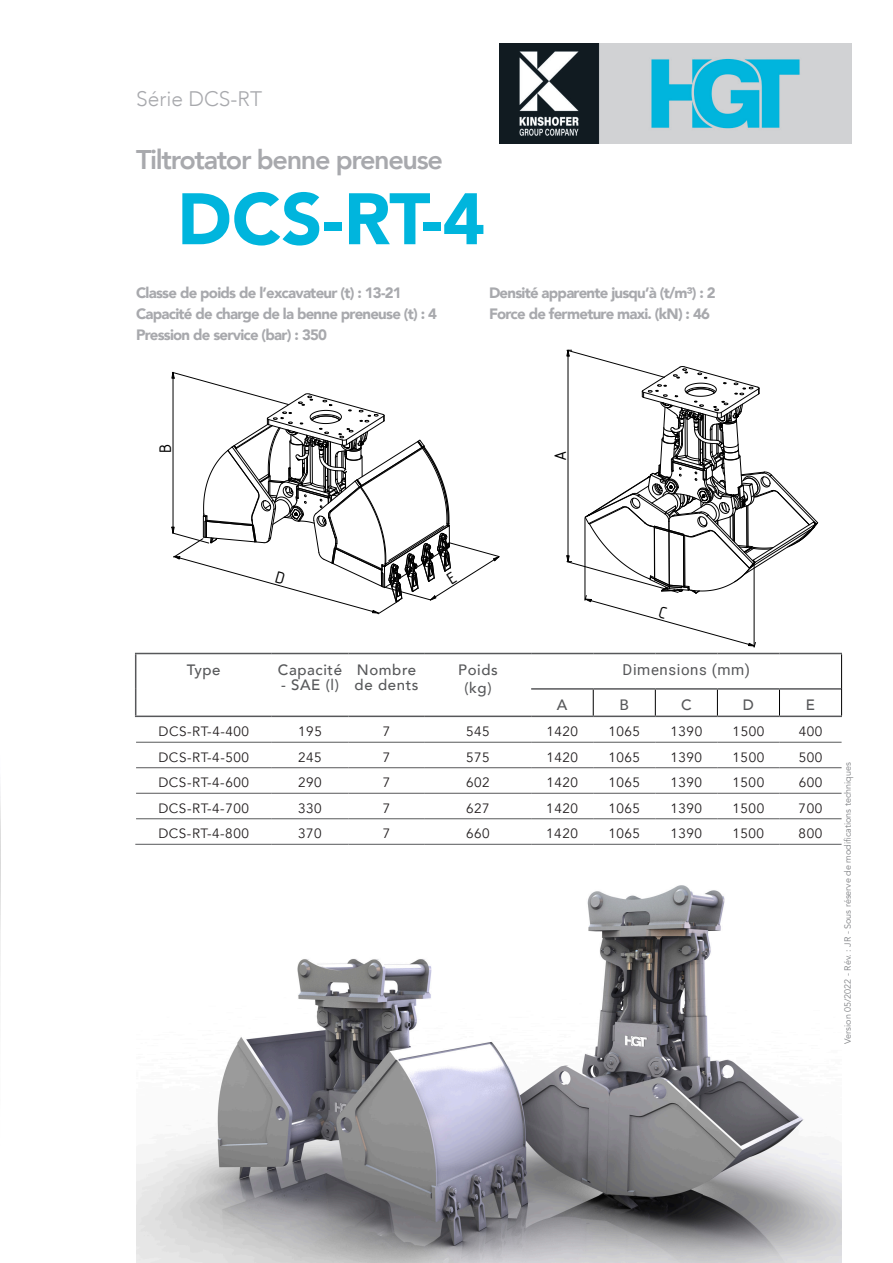
<style>
.page{position:relative;width:893px;height:1263px;background:#fff}
.page>*{position:absolute;margin:0;border:0;box-sizing:border-box;transform-origin:0 0}
.t1{font:900 72px "Avenir";color:#00b5dd}
.t2{font:800 27px "Avenir";letter-spacing:-.05em;color:#a8a9ad}
.t3{font:300 21px "Avenir";color:#a8a9ad}
.t4{font:18px "ISOCPEUR";color:#000}
.t5{font:900 15px/21px "Avenir";letter-spacing:-.05em;color:#a8a9ad}
.t6{font:500 15px/15px "Avenir";letter-spacing:.04em;color:#57585a}
.t7{font:15px "Roboto";letter-spacing:.04em;color:#57585a}
.t8{font:13.5px "Avenir";letter-spacing:.04em;color:#231f20}
.t9{font:9px "Avenir";color:#808285}
</style>
<div class="page">
<img style="left:499px;top:43px;width:353px;height:100px">
<hr style="left:754px;top:562px;width:1px;height:85px;background:#000">
<img style="left:136px;top:843px;width:706px;height:420px">
<hr style="left:841px;top:654px;width:1px;height:35px;background:#000">
<hr style="left:135px;top:715px;width:137px;height:2px;background:#57585a">
<hr style="left:272px;top:715px;width:76px;height:2px;background:#57585a">
<hr style="left:348px;top:715px;width:77px;height:2px;background:#57585a">
<hr style="left:425px;top:715px;width:106px;height:2px;background:#57585a">
<hr style="left:135px;top:653px;width:137px;height:1px;background:#57585a">
<hr style="left:135px;top:654px;width:1px;height:35px;background:#57585a">
<hr style="left:272px;top:653px;width:76px;height:1px;background:#57585a">
<hr style="left:348px;top:653px;width:77px;height:1px;background:#57585a">
<hr style="left:425px;top:653px;width:106px;height:1px;background:#57585a">
<hr style="left:531px;top:653px;width:62px;height:1px;background:#57585a">
<hr style="left:593px;top:653px;width:62px;height:1px;background:#57585a">
<hr style="left:655px;top:653px;width:62px;height:1px;background:#57585a">
<hr style="left:717px;top:653px;width:62px;height:1px;background:#57585a">
<hr style="left:779px;top:653px;width:63px;height:1px;background:#57585a">
<svg style="left:135px;top:689px;width:1px;height:26px"></svg>
<hr style="left:531px;top:688px;width:62px;height:2px;background:#57585a">
<hr style="left:593px;top:688px;width:62px;height:2px;background:#57585a">
<hr style="left:655px;top:688px;width:62px;height:2px;background:#57585a">
<hr style="left:717px;top:688px;width:62px;height:2px;background:#57585a">
<hr style="left:779px;top:688px;width:62px;height:2px;background:#57585a">
<hr style="left:531px;top:715px;width:62px;height:2px;background:#57585a">
<hr style="left:593px;top:715px;width:62px;height:2px;background:#57585a">
<hr style="left:655px;top:715px;width:62px;height:2px;background:#57585a">
<hr style="left:717px;top:715px;width:62px;height:2px;background:#57585a">
<hr style="left:779px;top:715px;width:63px;height:2px;background:#57585a">
<hr style="left:136px;top:767px;width:136px;height:1px;background:#57585a">
<hr style="left:272px;top:767px;width:76px;height:1px;background:#57585a">
<hr style="left:348px;top:767px;width:77px;height:1px;background:#57585a">
<hr style="left:425px;top:767px;width:106px;height:1px;background:#57585a">
<hr style="left:531px;top:767px;width:62px;height:1px;background:#57585a">
<hr style="left:593px;top:767px;width:62px;height:1px;background:#57585a">
<hr style="left:655px;top:767px;width:62px;height:1px;background:#57585a">
<hr style="left:717px;top:767px;width:62px;height:1px;background:#57585a">
<hr style="left:779px;top:767px;width:63px;height:1px;background:#57585a">
<hr style="left:135px;top:844px;width:137px;height:1px;background:#57585a">
<hr style="left:272px;top:844px;width:76px;height:1px;background:#57585a">
<hr style="left:348px;top:844px;width:77px;height:1px;background:#57585a">
<hr style="left:425px;top:844px;width:106px;height:1px;background:#57585a">
<hr style="left:531px;top:844px;width:62px;height:1px;background:#57585a">
<hr style="left:593px;top:844px;width:62px;height:1px;background:#57585a">
<hr style="left:655px;top:844px;width:62px;height:1px;background:#57585a">
<hr style="left:717px;top:844px;width:62px;height:1px;background:#57585a">
<hr style="left:779px;top:844px;width:63px;height:1px;background:#57585a">
<svg style="left:593px;top:690px;width:1px;height:25px"></svg>
<svg style="left:655px;top:690px;width:1px;height:25px"></svg>
<svg style="left:717px;top:690px;width:1px;height:25px"></svg>
<svg style="left:779px;top:690px;width:1px;height:25px"></svg>
<svg style="left:841px;top:689px;width:1px;height:26px"></svg>
<hr style="left:136px;top:742px;width:136px;height:1px;background:#57585a">
<hr style="left:272px;top:742px;width:76px;height:1px;background:#57585a">
<hr style="left:348px;top:742px;width:77px;height:1px;background:#57585a">
<hr style="left:425px;top:742px;width:106px;height:1px;background:#57585a">
<hr style="left:531px;top:742px;width:62px;height:1px;background:#57585a">
<hr style="left:593px;top:742px;width:62px;height:1px;background:#57585a">
<hr style="left:655px;top:742px;width:62px;height:1px;background:#57585a">
<hr style="left:717px;top:742px;width:62px;height:1px;background:#57585a">
<hr style="left:779px;top:742px;width:63px;height:1px;background:#57585a">
<hr style="left:136px;top:793px;width:136px;height:1px;background:#57585a">
<hr style="left:272px;top:793px;width:76px;height:1px;background:#57585a">
<hr style="left:348px;top:793px;width:77px;height:1px;background:#57585a">
<hr style="left:425px;top:793px;width:106px;height:1px;background:#57585a">
<hr style="left:531px;top:793px;width:62px;height:1px;background:#57585a">
<hr style="left:593px;top:793px;width:62px;height:1px;background:#57585a">
<hr style="left:655px;top:793px;width:62px;height:1px;background:#57585a">
<hr style="left:717px;top:793px;width:62px;height:1px;background:#57585a">
<hr style="left:779px;top:793px;width:63px;height:1px;background:#57585a">
<hr style="left:136px;top:818px;width:136px;height:1px;background:#57585a">
<hr style="left:272px;top:818px;width:76px;height:1px;background:#57585a">
<hr style="left:348px;top:818px;width:77px;height:1px;background:#57585a">
<hr style="left:425px;top:818px;width:106px;height:1px;background:#57585a">
<hr style="left:531px;top:818px;width:62px;height:1px;background:#57585a">
<hr style="left:593px;top:818px;width:62px;height:1px;background:#57585a">
<hr style="left:655px;top:818px;width:62px;height:1px;background:#57585a">
<hr style="left:717px;top:818px;width:62px;height:1px;background:#57585a">
<hr style="left:779px;top:818px;width:63px;height:1px;background:#57585a">
<img style="left:0;top:787px;width:1px;height:189px">
<svg style="left:172px;top:372px;width:327px;height:242px"></svg>
<svg style="left:567px;top:350px;width:251px;height:296px"></svg>
<h3 class="t3" style="left:136px;top:86px;width:128px">Série DCS-RT</h3>
<h2 class="t2" style="left:136px;top:139px;width:308px">Tiltrotator benne preneuse</h2>
<h1 class="t1" style="left:177px;top:157px;width:309px">DCS-RT-4</h1>
<p class="t5" style="left:136px;top:281px;width:303px">Classe de poids de l’excavateur (t) : 13-21<br>Capacité de charge de la benne preneuse (t) : 4<br>Pression de service (bar) : 350</p>
<p class="t5" style="left:489px;top:281px;width:228px">Densité apparente jusqu’à (t/m³) : 2<br>Force de fermeture maxi. (kN) : 46</p>
<h3 class="t4" style="left:154px;top:453px;width:11px;rotate:-90deg">B</h3>
<h3 class="t4" style="left:549px;top:461px;width:12px;rotate:-90deg">A</h3>
<p class="t6" style="left:187px;top:661px;width:35px">Type</p>
<p class="t6" style="left:278px;top:661px;width:66px">Capacité</p>
<p class="t6" style="left:281px;top:676px;width:59px">- SAE (l)</p>
<p class="t6" style="left:355px;top:661px;width:65px">Nombre de dents</p>
<p class="t6" style="left:458px;top:659px;width:41px;line-height:18px;text-align:center">Poids (kg)</p>
<p class="t7" style="left:623px;top:659px;width:129px">Dimensions (mm)</p>
<p class="t6" style="left:557px;top:696px;width:12px">A</p>
<p class="t6" style="left:620px;top:696px;width:11px">B</p>
<p class="t6" style="left:681px;top:696px;width:12px">C</p>
<p class="t6" style="left:743px;top:696px;width:13px">D</p>
<p class="t6" style="left:806px;top:696px;width:11px">E</p>
<p class="t8" style="left:158px;top:723px;width:92px">DCS-RT-4-400</p>
<p class="t8" style="left:298px;top:723px;width:25px">195</p>
<p class="t8" style="left:383px;top:723px;width:9px">7</p>
<p class="t8" style="left:466px;top:723px;width:25px">545</p>
<p class="t8" style="left:546px;top:723px;width:33px">1420</p>
<p class="t8" style="left:608px;top:723px;width:33px">1065</p>
<p class="t8" style="left:670px;top:723px;width:33px">1390</p>
<p class="t8" style="left:733px;top:723px;width:33px">1500</p>
<p class="t8" style="left:799px;top:723px;width:25px">400</p>
<p class="t8" style="left:158px;top:749px;width:92px">DCS-RT-4-500</p>
<p class="t8" style="left:298px;top:749px;width:25px">245</p>
<p class="t8" style="left:383px;top:749px;width:9px">7</p>
<p class="t8" style="left:466px;top:749px;width:25px">575</p>
<p class="t8" style="left:546px;top:749px;width:33px">1420</p>
<p class="t8" style="left:608px;top:749px;width:33px">1065</p>
<p class="t8" style="left:670px;top:749px;width:33px">1390</p>
<p class="t8" style="left:733px;top:749px;width:33px">1500</p>
<p class="t8" style="left:799px;top:749px;width:25px">500</p>
<p class="t8" style="left:158px;top:774px;width:92px">DCS-RT-4-600</p>
<p class="t8" style="left:298px;top:774px;width:25px">290</p>
<p class="t8" style="left:383px;top:774px;width:9px">7</p>
<p class="t8" style="left:466px;top:774px;width:25px">602</p>
<p class="t8" style="left:546px;top:774px;width:33px">1420</p>
<p class="t8" style="left:608px;top:774px;width:33px">1065</p>
<p class="t8" style="left:670px;top:774px;width:33px">1390</p>
<p class="t8" style="left:733px;top:774px;width:33px">1500</p>
<p class="t8" style="left:799px;top:774px;width:25px">600</p>
<p class="t8" style="left:158px;top:800px;width:92px">DCS-RT-4-700</p>
<p class="t8" style="left:298px;top:800px;width:25px">330</p>
<p class="t8" style="left:383px;top:800px;width:9px">7</p>
<p class="t8" style="left:466px;top:800px;width:25px">627</p>
<p class="t8" style="left:546px;top:800px;width:33px">1420</p>
<p class="t8" style="left:608px;top:800px;width:33px">1065</p>
<p class="t8" style="left:670px;top:800px;width:33px">1390</p>
<p class="t8" style="left:732px;top:800px;width:33px">1500</p>
<p class="t8" style="left:799px;top:800px;width:25px">700</p>
<p class="t8" style="left:158px;top:825px;width:92px">DCS-RT-4-800</p>
<p class="t8" style="left:298px;top:825px;width:25px">370</p>
<p class="t8" style="left:383px;top:825px;width:9px">7</p>
<p class="t8" style="left:466px;top:825px;width:25px">660</p>
<p class="t8" style="left:546px;top:825px;width:33px">1420</p>
<p class="t8" style="left:608px;top:825px;width:33px">1065</p>
<p class="t8" style="left:670px;top:825px;width:33px">1390</p>
<p class="t8" style="left:732px;top:825px;width:33px">1500</p>
<p class="t8" style="left:799px;top:825px;width:25px">800</p>
<p class="t9" style="left:842px;top:1044px;width:283px;rotate:-90deg">Version 05/2022 - Rév. : JR - Sous réserve de modifications techniques</p>
</div>
